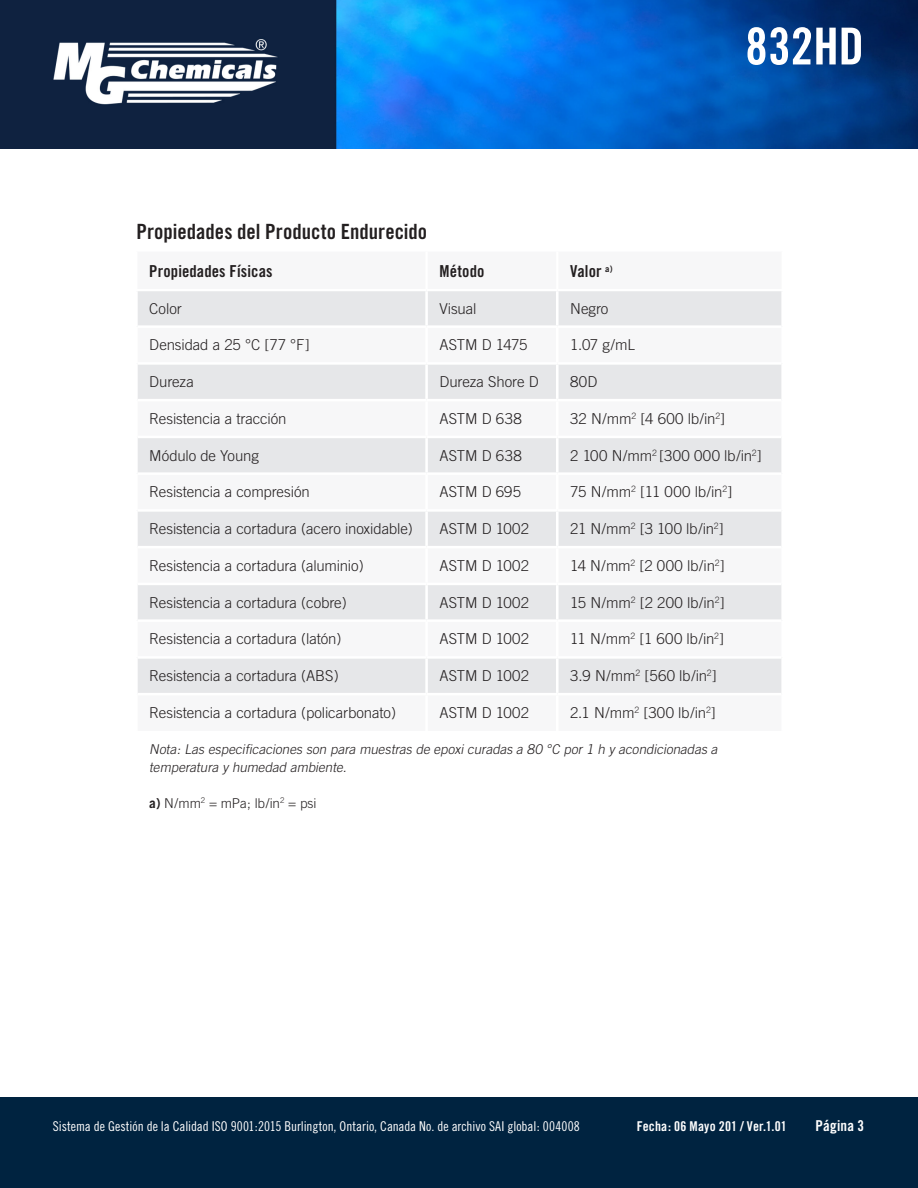
<style>
.page{position:relative;width:918px;height:1188px;background:#fff}
.page>*{position:absolute;margin:0;border:0;box-sizing:border-box;transform-origin:0 0}
.t1{font:51px "Trade Gothic Bold Cond Twenty";color:#fff}
.t2{font:21px "Trade Gothic Bold Cond Twenty";color:#231f20}
.t3{font:16.5px "Trade Gothic Bold Cond Twenty";letter-spacing:.005em;color:#231f20}
.t4{font:300 15px "Trade Gothic";letter-spacing:-.01em;color:#231f20}
.t5{font:300 15px "Trade Gothic";letter-spacing:.015em;color:#231f20}
.t6{font:15px "Trade Gothic Bold Cond Twenty";letter-spacing:.015em;color:#fff}
.t7{font:italic 300 13.5px/18px "Trade Gothic";color:#231f20}
.t8{font:13.5px "Trade Gothic Cond Eighteen";color:#fff}
.t9{font:13.5px "Trade Gothic Bold Cond Twenty";letter-spacing:.015em;color:#fff}
.t10{font:300 13.5px "Trade Gothic";letter-spacing:-.01em;color:#231f20}
.s1{font-weight:700}
</style>
<div class="page">
<img style="left:0;top:0;width:918px;height:149px">
<div style="left:0;top:1097px;width:918px;height:91px;background:#002340"></div>
<svg style="left:138px;top:291px;width:643px;height:402px;fill:#e6e7e9"></svg>
<hr style="left:425px;top:291px;width:3px;height:34px;background:#fff">
<hr style="left:556px;top:291px;width:3px;height:34px;background:#fff">
<hr style="left:138px;top:325px;width:289px;height:3px;background:#fff">
<hr style="left:427px;top:325px;width:130px;height:3px;background:#fff">
<hr style="left:425px;top:328px;width:3px;height:34px;background:#fff">
<hr style="left:557px;top:325px;width:224px;height:3px;background:#fff">
<hr style="left:556px;top:328px;width:3px;height:34px;background:#fff">
<hr style="left:138px;top:362px;width:289px;height:3px;background:#fff">
<hr style="left:427px;top:362px;width:130px;height:3px;background:#fff">
<hr style="left:425px;top:365px;width:3px;height:34px;background:#fff">
<hr style="left:557px;top:362px;width:224px;height:3px;background:#fff">
<hr style="left:556px;top:365px;width:3px;height:34px;background:#fff">
<hr style="left:138px;top:399px;width:289px;height:2px;background:#fff">
<hr style="left:427px;top:399px;width:130px;height:2px;background:#fff">
<hr style="left:425px;top:401px;width:3px;height:35px;background:#fff">
<hr style="left:557px;top:399px;width:224px;height:2px;background:#fff">
<hr style="left:556px;top:401px;width:3px;height:35px;background:#fff">
<hr style="left:138px;top:436px;width:289px;height:2px;background:#fff">
<hr style="left:427px;top:436px;width:130px;height:2px;background:#fff">
<hr style="left:425px;top:438px;width:3px;height:34px;background:#fff">
<hr style="left:557px;top:436px;width:224px;height:2px;background:#fff">
<hr style="left:556px;top:438px;width:3px;height:34px;background:#fff">
<hr style="left:138px;top:472px;width:289px;height:3px;background:#fff">
<hr style="left:427px;top:472px;width:130px;height:3px;background:#fff">
<hr style="left:425px;top:475px;width:3px;height:34px;background:#fff">
<hr style="left:557px;top:472px;width:224px;height:3px;background:#fff">
<hr style="left:556px;top:475px;width:3px;height:34px;background:#fff">
<hr style="left:138px;top:509px;width:289px;height:3px;background:#fff">
<hr style="left:427px;top:509px;width:130px;height:3px;background:#fff">
<hr style="left:425px;top:512px;width:3px;height:34px;background:#fff">
<hr style="left:557px;top:509px;width:224px;height:3px;background:#fff">
<hr style="left:556px;top:512px;width:3px;height:34px;background:#fff">
<hr style="left:138px;top:546px;width:289px;height:2px;background:#fff">
<hr style="left:427px;top:546px;width:130px;height:2px;background:#fff">
<hr style="left:425px;top:548px;width:3px;height:35px;background:#fff">
<hr style="left:557px;top:546px;width:224px;height:2px;background:#fff">
<hr style="left:556px;top:548px;width:3px;height:35px;background:#fff">
<hr style="left:138px;top:583px;width:289px;height:2px;background:#fff">
<hr style="left:427px;top:583px;width:130px;height:2px;background:#fff">
<hr style="left:425px;top:585px;width:3px;height:34px;background:#fff">
<hr style="left:557px;top:583px;width:224px;height:2px;background:#fff">
<hr style="left:556px;top:585px;width:3px;height:34px;background:#fff">
<hr style="left:138px;top:619px;width:289px;height:3px;background:#fff">
<hr style="left:427px;top:619px;width:130px;height:3px;background:#fff">
<hr style="left:425px;top:622px;width:3px;height:34px;background:#fff">
<hr style="left:557px;top:619px;width:224px;height:3px;background:#fff">
<hr style="left:556px;top:622px;width:3px;height:34px;background:#fff">
<hr style="left:138px;top:656px;width:289px;height:3px;background:#fff">
<hr style="left:427px;top:656px;width:130px;height:3px;background:#fff">
<hr style="left:425px;top:659px;width:3px;height:34px;background:#fff">
<hr style="left:557px;top:656px;width:224px;height:3px;background:#fff">
<hr style="left:556px;top:659px;width:3px;height:34px;background:#fff">
<h1 class="t1" style="left:745px;top:15px;width:120px">832HD</h1>
<p class="t2" style="left:136px;top:218px;width:292px">Propiedades del Producto Endurecido</p>
<p class="t3" style="left:149px;top:261px;width:125px">Propiedades Físicas</p>
<p class="t3" style="left:440px;top:261px;width:46px">Método</p>
<p class="t3" style="left:570px;top:261px;width:44px">Valor <sup>a)</sup></p>
<p class="t4" style="left:149px;top:299px;width:34px">Color</p>
<p class="t4" style="left:440px;top:299px;width:38px">Visual</p>
<p class="t4" style="left:570px;top:299px;width:40px">Negro</p>
<p class="t4" style="left:149px;top:336px;width:162px">Densidad a 25 °C [77 °F]</p>
<p class="t4" style="left:440px;top:336px;width:89px">ASTM D 1475</p>
<p class="t4" style="left:570px;top:336px;width:66px">1.07 g/mL</p>
<p class="t4" style="left:149px;top:373px;width:46px">Dureza</p>
<p class="t4" style="left:440px;top:373px;width:101px">Dureza Shore D</p>
<p class="t4" style="left:570px;top:373px;width:29px">80D</p>
<p class="t4" style="left:149px;top:410px;width:139px">Resistencia a tracción</p>
<p class="t4" style="left:440px;top:410px;width:84px">ASTM D 638</p>
<p class="t4" style="left:570px;top:410px;width:157px">32 N/mm<sup>2</sup> [4 600 lb/in<sup>2</sup>]</p>
<p class="t4" style="left:149px;top:446px;width:111px">Módulo de Young</p>
<p class="t4" style="left:440px;top:446px;width:84px">ASTM D 638</p>
<p class="t5" style="left:570px;top:446px;width:193px">2 100 N/mm<sup>2</sup> [300 000 lb/in<sup>2</sup>]</p>
<p class="t4" style="left:149px;top:483px;width:162px">Resistencia a compresión</p>
<p class="t4" style="left:440px;top:483px;width:83px">ASTM D 695</p>
<p class="t4" style="left:570px;top:483px;width:164px">75 N/mm<sup>2</sup> [11 000 lb/in<sup>2</sup>]</p>
<p class="t4" style="left:149px;top:520px;width:265px">Resistencia a cortadura (acero inoxidable)</p>
<p class="t4" style="left:440px;top:520px;width:91px">ASTM D 1002</p>
<p class="t4" style="left:570px;top:520px;width:155px">21 N/mm<sup>2</sup> [3 100 lb/in<sup>2</sup>]</p>
<p class="t4" style="left:149px;top:557px;width:216px">Resistencia a cortadura (aluminio)</p>
<p class="t4" style="left:440px;top:557px;width:91px">ASTM D 1002</p>
<p class="t4" style="left:570px;top:557px;width:156px">14 N/mm<sup>2</sup> [2 000 lb/in<sup>2</sup>]</p>
<p class="t4" style="left:149px;top:593px;width:199px">Resistencia a cortadura (cobre)</p>
<p class="t4" style="left:440px;top:593px;width:91px">ASTM D 1002</p>
<p class="t4" style="left:570px;top:593px;width:156px">15 N/mm<sup>2</sup> [2 200 lb/in<sup>2</sup>]</p>
<p class="t4" style="left:149px;top:630px;width:194px">Resistencia a cortadura (latón)</p>
<p class="t4" style="left:440px;top:630px;width:91px">ASTM D 1002</p>
<p class="t4" style="left:570px;top:630px;width:155px">11 N/mm<sup>2</sup> [1 600 lb/in<sup>2</sup>]</p>
<p class="t4" style="left:149px;top:667px;width:191px">Resistencia a cortadura (ABS)</p>
<p class="t4" style="left:440px;top:667px;width:91px">ASTM D 1002</p>
<p class="t4" style="left:570px;top:667px;width:148px">3.9 N/mm<sup>2</sup> [560 lb/in<sup>2</sup>]</p>
<p class="t4" style="left:149px;top:704px;width:248px">Resistencia a cortadura (policarbonato)</p>
<p class="t4" style="left:440px;top:704px;width:91px">ASTM D 1002</p>
<p class="t4" style="left:570px;top:704px;width:147px">2.1 N/mm<sup>2</sup> [300 lb/in<sup>2</sup>]</p>
<p class="t7" style="left:149px;top:740px;width:572px">Nota: Las especificaciones son para muestras de epoxi curadas a 80 °C por 1 h y acondicionadas a temperatura y humedad ambiente.</p>
<p class="t10" style="left:149px;top:795px;width:169px"><span class="s1">a)</span> N/mm<sup>2</sup> = mPa; lb/in<sup>2</sup> = psi</p>
<p class="t8" style="left:53px;top:1118px;width:528px">Sistema de Gestión de la Calidad ISO 9001:2015 Burlington, Ontario, Canada No. de archivo SAI global: 004008</p>
<p class="t9" style="left:637px;top:1118px;width:152px">Fecha: 06 Mayo 201 / Ver.1.01</p>
<p class="t6" style="left:816px;top:1116px;width:50px">Página 3</p>
</div>
